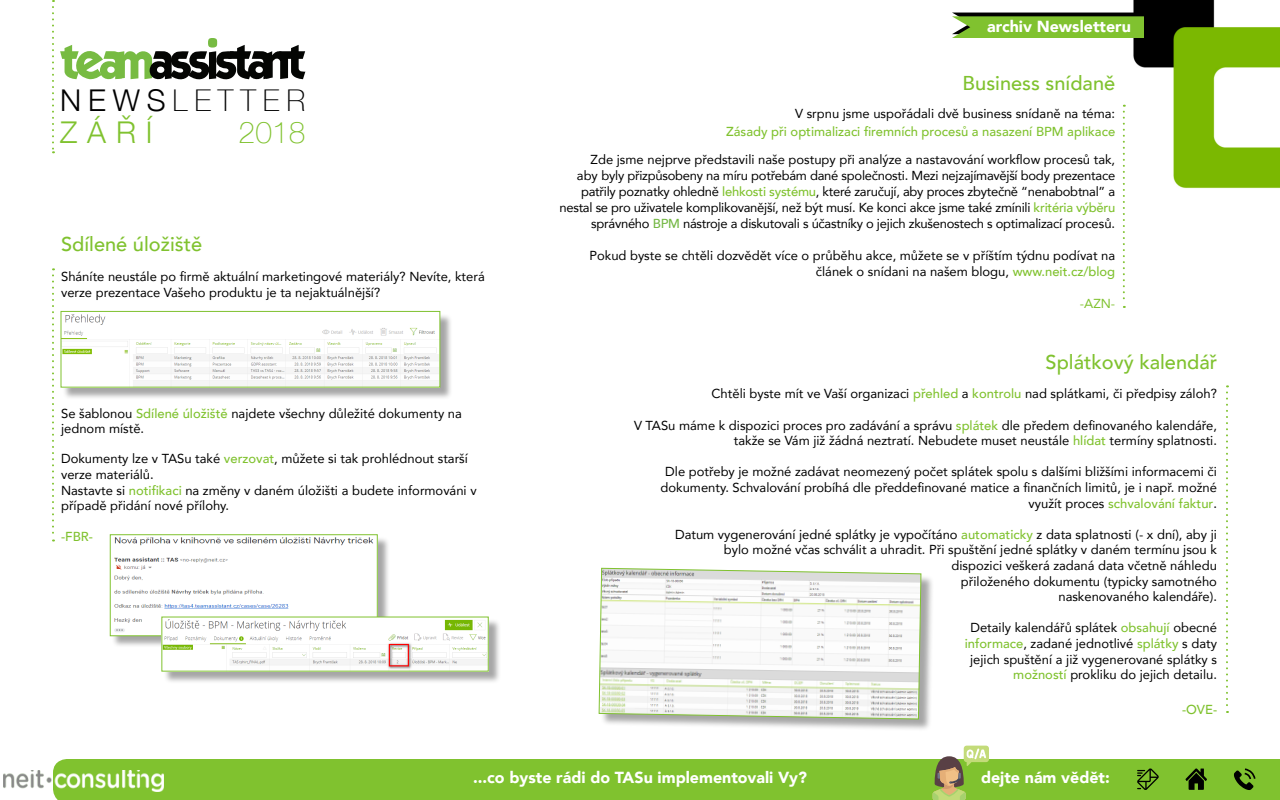
<style>
.page{position:relative;width:1280px;height:800px;background:#fff}
.page>*{position:absolute;margin:0;border:0;box-sizing:border-box;transform-origin:0 0}
.t1{font:100 30px/32.2px "Helvetica Neue";letter-spacing:.23em;color:#000}
.t2{font:100 30px "Helvetica Neue";color:#80c22f}
.t3{font:500 20px "Avenir";color:#80c22f}
.t4{font:900 16px "Avenir";color:#fff}
.t5{font:13px/15.6px "Avenir";color:#000;text-align:right}
.t6{font:13px/16px "Avenir";letter-spacing:-.02em;color:#000;text-align:right}
.t7{font:500 13px "Avenir";color:#80c22f}
.t8{font:13px "Avenir";color:#80c22f}
.s1{font-weight:300}
.s2{font-weight:300;color:#80c22f}
.s3{font-weight:500;color:#80c22f}
.s4{font-weight:500;color:#73b743}
</style>
<div class="page">
<div style="left:53px;top:759px;width:1227px;height:41px;background:#80c22f"></div>
<svg style="left:60px;top:38px;width:245px;height:41px"></svg>
<svg style="left:1137px;top:768px;width:22px;height:22px"></svg>
<svg style="left:1186px;top:768px;width:21px;height:22px"></svg>
<svg style="left:1234px;top:768px;width:22px;height:22px"></svg>
<img style="left:3px;top:771px;width:161px;height:20px">
<img style="left:1133px;top:0;width:147px;height:188px">
<svg style="left:52px;top:0;width:2px;height:153px"></svg>
<svg style="left:933px;top:746px;width:56px;height:54px;background:#a6ba6a"></svg>
<svg style="left:952px;top:13px;width:192px;height:25px;background:#71a82f"></svg>
<div style="left:112px;top:536px;width:278px;height:112px;background:#000;opacity:.35"></div>
<img style="left:112px;top:537px;width:263px;height:97px">
<div style="left:110px;top:535px;width:267px;height:101px;border:1px solid #80c22f"></div>
<svg style="left:52px;top:268px;width:2px;height:274px"></svg>
<svg style="left:1226px;top:385px;width:2px;height:328px"></svg>
<div style="left:600px;top:570px;width:334px;height:162px;background:#000;opacity:.35"></div>
<svg style="left:599px;top:568px;width:322px;height:151px"></svg>
<div style="left:62px;top:313px;width:391px;height:87px;background:#000;opacity:.35"></div>
<img style="left:63px;top:313px;width:375px;height:72px">
<div style="left:61px;top:311px;width:379px;height:76px;border:1px solid #80c22f"></div>
<div style="left:163px;top:618px;width:338px;height:66px;background:#000;opacity:.35"></div>
<img style="left:164px;top:619px;width:322px;height:50px">
<svg style="left:1123px;top:105px;width:2px;height:203px"></svg>
<h1 class="t1" style="left:60px;top:83px;width:247px"><span class="s1">NEWS</span>LETTER<br><span class="s2">ZÁŘÍ</span></h1>
<h1 class="t2" style="left:239px;top:110px;width:68px">2018</h1>
<p class="t3" style="left:61px;top:227px;width:143px">Sdílené úložiště</p>
<p class="t5" style="left:61px;top:269px;width:425px;text-align:left">Sháníte neustále po firmě aktuální marketingové materiály? Nevíte, která verze prezentace Vašeho produktu je ta nejaktuálnější?</p>
<p class="t5" style="left:61px;top:405px;width:402px;text-align:left">Se šablonou <span class="s3">Sdílené úložiště</span> najdete všechny důležité dokumenty na jednom místě.</p>
<p class="t5" style="left:61px;top:451px;width:408px;text-align:left">Dokumenty lze v TASu také <span class="s3">verzovat</span>, můžete si tak prohlédnout starší verze materiálů.</p>
<p class="t5" style="left:61px;top:482px;width:417px;text-align:left">Nastavte si <span class="s3">notifikaci</span> na změny v daném úložišti a budete informováni v případě přidání nové přílohy.</p>
<p class="t7" style="left:61px;top:526px;width:33px">-FBR-</p>
<p class="t4" style="left:987px;top:13px;width:145px">archiv Newsletteru</p>
<p class="t3" style="left:963px;top:66px;width:154px">Business snídaně</p>
<p class="t5" style="left:795px;top:105px;width:322px">V srpnu jsme uspořádali dvě business snídaně na téma:</p>
<p class="t7" style="left:726px;top:120px;width:391px">Zásady při optimalizaci firemních procesů a nasazení BPM aplikace</p>
<p class="t6" style="left:559px;top:151px;width:557px">Zde jsme nejprve představili naše postupy při analýze a nastavování workflow procesů tak,<br>aby byly přizpůsobeny na míru potřebám dané společnosti. Mezi nejzajímavější body prezentace patřily poznatky ohledně <span class="s3">lehkosti systému</span>, které zaručují, aby proces zbytečně “nenabobtnal” a nestal se pro uživatele komplikovanější, než být musí. Ke konci akce jsme také zmínili <span class="s3">kritéria výběru </span>správného <span class="s4">BPM</span> nástroje a diskutovali s účastníky o jejich zkušenostech s optimalizací procesů.</p>
<p class="t5" style="left:589px;top:247px;width:527px;line-height:16px">Pokud byste se chtěli dozvědět více o průběhu akce, můžete se v příštím týdnu podívat na článek o snídani na našem blogu, <span class="s3">www.neit.cz/blog</span></p>
<p class="t8" style="left:1080px;top:293px;width:37px">-AZN-</p>
<p class="t3" style="left:1046px;top:345px;width:173px">Splátkový kalendář</p>
<p class="t5" style="left:711px;top:386px;width:507px">Chtěli byste mít ve Vaší organizaci <span class="s3">přehled</span> a <span class="s3">kontrolu</span> nad splátkami, či předpisy záloh?</p>
<p class="t5" style="left:634px;top:417px;width:584px">V TASu máme k dispozici proces pro zadávání a správu <span class="s3">splátek</span> dle předem definovaného kalendáře, takže se Vám již žádná neztratí. Nebudete muset neustále <span class="s3">hlídat</span> termíny splatnosti.</p>
<p class="t5" style="left:661px;top:464px;width:558px">Dle potřeby je možné zadávat neomezený počet splátek spolu s dalšími bližšími informacemi či dokumenty. Schvalování probíhá dle předdefinované matice a finančních limitů, je i např. možné využít proces <span class="s3">schvalování faktur</span>.</p>
<p class="t5" style="left:675px;top:526px;width:543px">Datum vygenerování jedné splátky je vypočítáno <span class="s3">automaticky</span> z data splatnosti (- x dní), aby ji bylo možné včas schválit a uhradit. Při spuštění jedné splátky v daném termínu jsou k dispozici veškerá zadaná data včetně náhledu<br>přiloženého dokumentu (typicky samotného<br>naskenovaného kalendáře).</p>
<p class="t5" style="left:965px;top:620px;width:254px">Detaily kalendářů splátek <span class="s3">obsahují</span> obecné <span class="s3">informace</span>, zadané jednotlivé <span class="s3">splátky</span> s daty jejich spuštění a již vygenerované splátky s <span class="s3">možností</span> prokliku do jejich detailu.</p>
<p class="t7" style="left:1182px;top:698px;width:37px">-OVE-</p>
<p class="t4" style="left:473px;top:764px;width:335px">...co byste rádi do TASu implementovali Vy?</p>
<p class="t4" style="left:981px;top:764px;width:130px">dejte nám vědět:</p>
</div>
